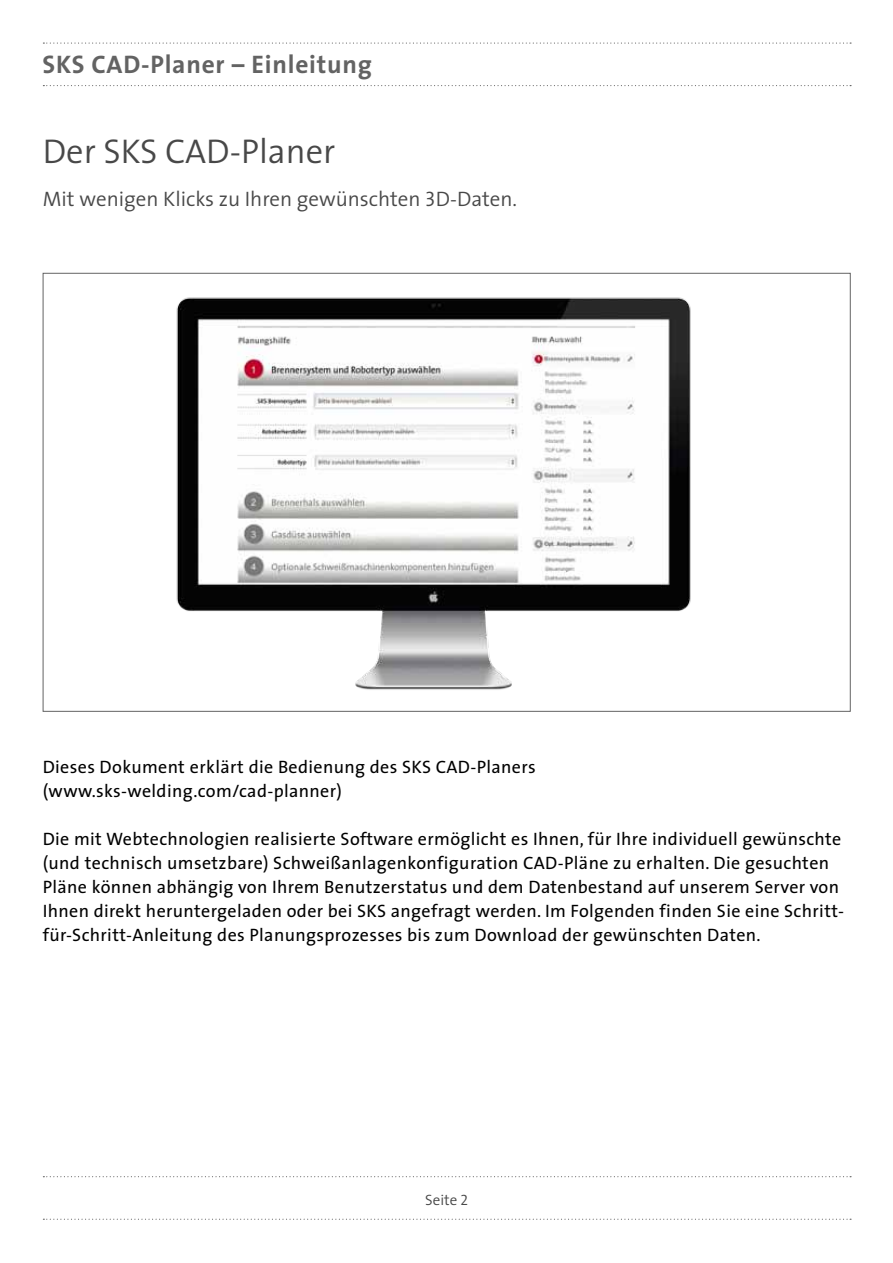
<style>
.page{position:relative;width:893px;height:1263px;background:#fff}
.page>*{position:absolute;margin:0;border:0;box-sizing:border-box;transform-origin:0 0}
.t1{font:300 34.5px "The Sans";color:#484848}
.t2{font:700 25.5px "The Sans";letter-spacing:.03em;color:#636363}
.t3{font:300 21px "The Sans";color:#484848}
.t4{font:18px/24px "The Sans";letter-spacing:.02em;color:#000}
.t5{font:300 15px "The Sans";color:#484848}
.s1{font-family:"The Sans Semi Light Caps";font-weight:400}
</style>
<div class="page">
<svg style="left:43px;top:1176px;width:808px;height:1px"></svg>
<svg style="left:43px;top:1219px;width:808px;height:1px"></svg>
<img style="left:176px;top:297px;width:515px;height:393px">
<svg style="left:43px;top:43px;width:808px;height:1px"></svg>
<svg style="left:43px;top:85px;width:808px;height:1px"></svg>
<h2 class="t2" style="left:43px;top:43px;width:331px">SKS CAD-Planer – Einleitung</h2>
<h1 class="t1" style="left:43px;top:123px;width:294px">Der SKS CAD-Planer</h1>
<p class="t3" style="left:43px;top:182px;width:476px">Mit wenigen Klicks zu Ihren gewünschten <span class="s1">3</span>D-Daten.</p>
<p class="t4" style="left:43px;top:754px;width:495px">Dieses Dokument erklärt die Bedienung des SKS CAD-Planers (www.sks-welding.com/cad-planner)</p>
<p class="t4" style="left:43px;top:826px;width:803px">Die mit Webtechnologien realisierte Software ermöglicht es Ihnen, für Ihre individuell gewünschte (und technisch umsetzbare) Schweißanlagenkonfiguration CAD-Pläne zu erhalten. Die gesuchten Pläne können abhängig von Ihrem Benutzerstatus und dem Datenbestand auf unserem Server von Ihnen direkt heruntergeladen oder bei SKS angefragt werden. Im Folgenden finden Sie eine Schritt&shy;für-Schritt-Anleitung des Planungsprozesses bis zum Download der gewünschten Daten.</p>
<p class="t5" style="left:425px;top:1187px;width:44px">Seite <span class="s1">2</span></p>
</div>
